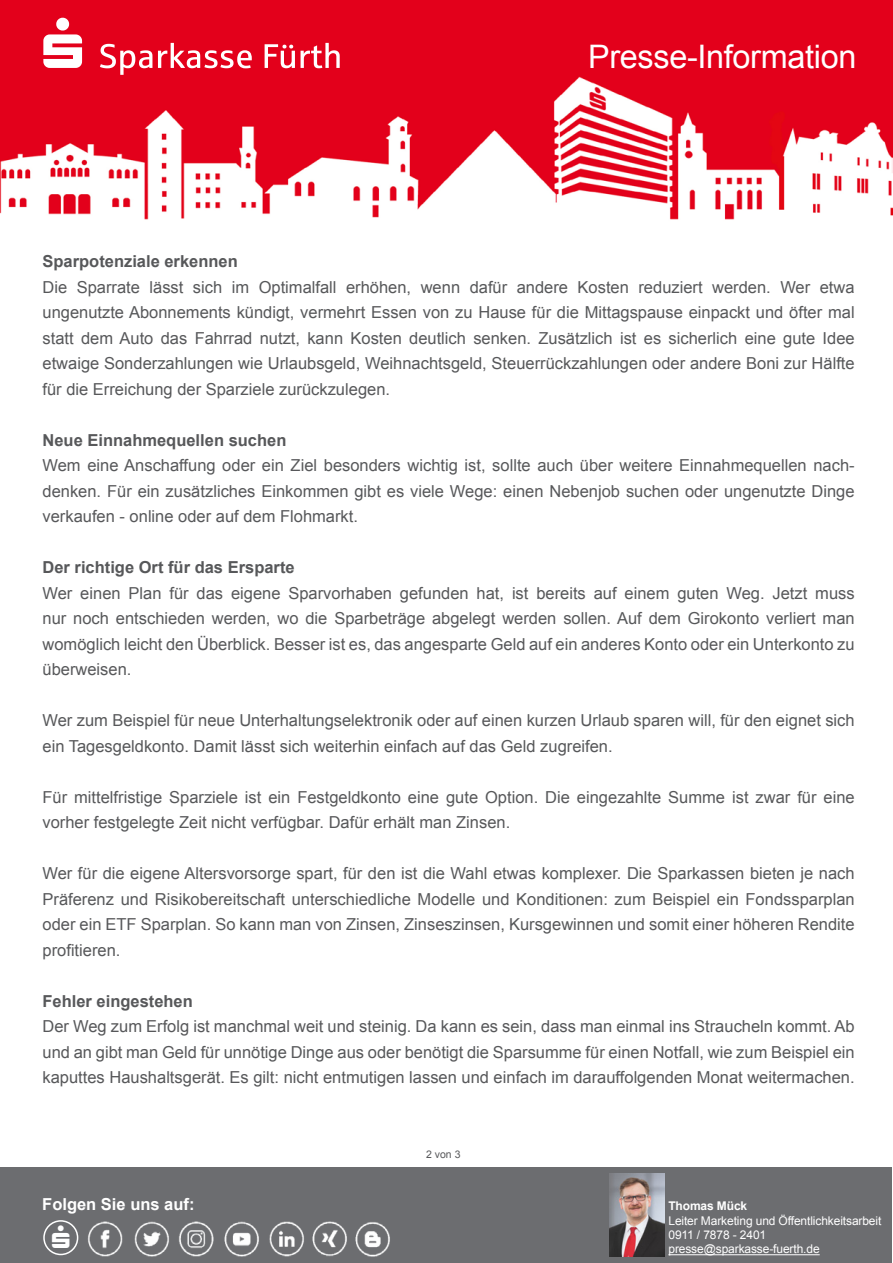
<style>
.page{position:relative;width:893px;height:1263px;background:#fff}
.page>*{position:absolute;margin:0;border:0;box-sizing:border-box;transform-origin:0 0}
.t1{font:32.4px "Arial";letter-spacing:-.01em;color:#fff}
.t2{font:16.5px/25.5px "Arial";color:#57585a;text-align:justify}
.t3{font:700 16.5px "Arial";color:#57585a}
.t4{font:700 16.5px "Arial";color:#fff}
.t5{font:12px/14.4px "Arial";letter-spacing:-.01em;color:#fff}
.t6{font:700 12px "Arial";letter-spacing:-.01em;color:#fff}
.t7{font:10.5px "Arial";color:#57585a}
</style>
<div class="page">
<img style="left:0;top:0;width:893px;height:220px">
<div style="left:0;top:1167px;width:892px;height:96px;background:#6c6d70"></div>
<img style="left:609px;top:1174px;width:55px;height:82px">
<hr style="left:668px;top:1254px;width:152px;height:1px;background:#fff">
<img style="left:87px;top:1221px;width:36px;height:36px">
<img style="left:134px;top:1221px;width:35px;height:36px">
<img style="left:179px;top:1221px;width:35px;height:36px">
<img style="left:224px;top:1221px;width:35px;height:36px">
<img style="left:269px;top:1221px;width:121px;height:36px">
<div style="left:43px;top:1220px;width:35px;height:35px;border:2px solid #fff;border-radius:50%"></div>
<svg style="left:43px;top:18px;width:297px;height:57px;background:#e72d43"></svg>
<h1 class="t1" style="left:588px;top:36px;width:270px">Presse-Information</h1>
<p class="t3" style="left:43px;top:250px;width:197px">Sparpotenziale erkennen</p>
<p class="t2" style="left:43px;top:274px;width:814px">Die Sparrate lässt sich im Optimalfall erhöhen, wenn dafür andere Kosten reduziert werden. Wer etwa ungenutzte Abonnements kündigt, vermehrt Essen von zu Hause für die Mittagspause einpackt und öfter mal statt dem Auto das Fahrrad nutzt, kann Kosten deutlich senken. Zusätzlich ist es sicherlich eine gute Idee etwaige Sonderzahlungen wie Urlaubsgeld, Weihnachtsgeld, Steuerrückzahlungen oder andere Boni zur Hälfte für die Erreichung der Sparziele zurückzulegen.</p>
<p class="t3" style="left:43px;top:429px;width:245px">Neue Einnahmequellen suchen</p>
<p class="t2" style="left:43px;top:453px;width:814px">Wem eine Anschaffung oder ein Ziel besonders wichtig ist, sollte auch über weitere Einnahmequellen nach&shy;denken. Für ein zusätzliches Einkommen gibt es viele Wege: einen Nebenjob suchen oder ungenutzte Dinge verkaufen - online oder auf dem Flohmarkt.</p>
<p class="t3" style="left:43px;top:556px;width:254px">Der richtige Ort für das Ersparte</p>
<p class="t2" style="left:43px;top:580px;width:814px">Wer einen Plan für das eigene Sparvorhaben gefunden hat, ist bereits auf einem guten Weg. Jetzt muss nur noch entschieden werden, wo die Sparbeträge abgelegt werden sollen. Auf dem Girokonto verliert man womöglich leicht den Überblick. Besser ist es, das angesparte Geld auf ein anderes Konto oder ein Unterkonto zu überweisen.</p>
<p class="t2" style="left:43px;top:708px;width:814px">Wer zum Beispiel für neue Unterhaltungselektronik oder auf einen kurzen Urlaub sparen will, für den eignet sich ein Tagesgeldkonto. Damit lässt sich weiterhin einfach auf das Geld zugreifen.</p>
<p class="t2" style="left:43px;top:784px;width:814px">Für mittelfristige Sparziele ist ein Festgeldkonto eine gute Option. Die eingezahlte Summe ist zwar für eine vorher festgelegte Zeit nicht verfügbar. Dafür erhält man Zinsen.</p>
<p class="t2" style="left:43px;top:861px;width:814px">Wer für die eigene Altersvorsorge spart, für den ist die Wahl etwas komplexer. Die Sparkassen bieten je nach Präferenz und Risikobereitschaft unterschiedliche Modelle und Konditionen: zum Beispiel ein Fondssparplan oder ein ETF Sparplan. So kann man von Zinsen, Zinseszinsen, Kursgewinnen und somit einer höheren Rendite profitieren.</p>
<p class="t3" style="left:43px;top:990px;width:152px">Fehler eingestehen</p>
<p class="t2" style="left:43px;top:1014px;width:814px">Der Weg zum Erfolg ist manchmal weit und steinig. Da kann es sein, dass man einmal ins Straucheln kommt. Ab und an gibt man Geld für unnötige Dinge aus oder benötigt die Sparsumme für einen Notfall, wie zum Beispiel ein kaputtes Haushaltsgerät. Es gilt: nicht entmutigen lassen und einfach im darauffolgenden Monat weitermachen.</p>
<p class="t4" style="left:42px;top:1193px;width:154px">Folgen Sie uns auf:</p>
<p class="t7" style="left:426px;top:1147px;width:36px">2 von 3</p>
<p class="t6" style="left:668px;top:1198px;width:80px">Thomas Mück</p>
<p class="t5" style="left:668px;top:1213px;width:214px">Leiter Marketing und Öffentlichkeitsarbeit<br>0911 / 7878 - 2401 presse@sparkasse-fuerth.de</p>
</div>
